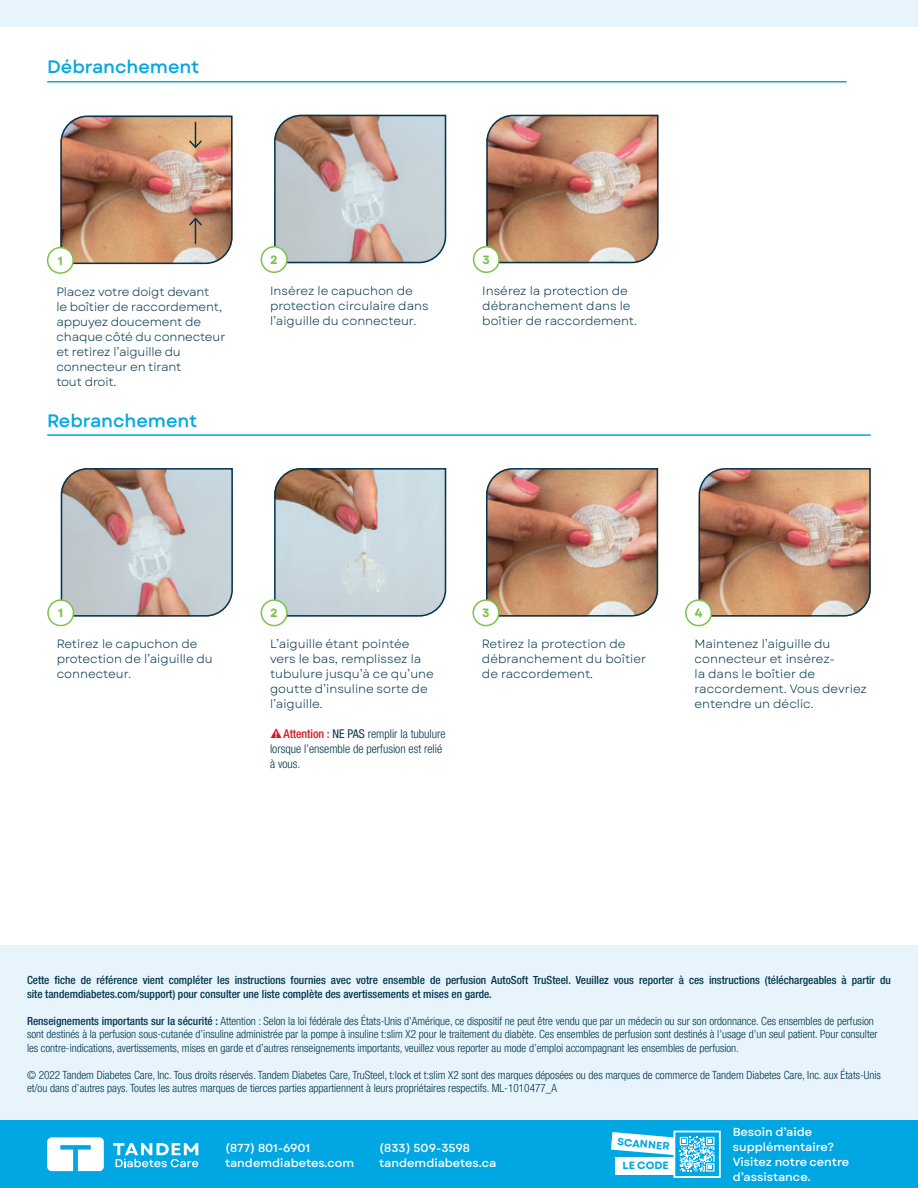
<style>
.page{position:relative;width:918px;height:1188px;background:#fff}
.page>*{position:absolute;margin:0;border:0;box-sizing:border-box;transform-origin:0 0}
.Heading_2{font:500 18px "Garet";color:#00a7e3}
.Body{font:12px/15px "Garet";color:#01354e}
.Note___Warning{font:300 condensed 12px/15px "Helvetica Neue LT Pro";color:#01354e}
.Step_Number{font:700 12px "Garet";color:#7ac24d}
.Body-2{font:500 11.7px/15px "Garet";color:#fff}
.Disclosures{font:300 condensed 11.25px/13.5px "Helvetica Neue LT Pro";color:#01354e}
.Disclosures-2{font:500 condensed 11.25px/13.5px "Helvetica Neue LT Pro";color:#01354e}
.t1{font:700 10.5px "Garet";color:#00a7e3}
.s1{font-family:"Garet";font-weight:700;font-stretch:normal;color:#d7171f}
.s2{font-weight:500;color:#d7171f}
.s3{font-weight:400}
.s4{font-weight:500}
</style>
<div class="page">
<div style="left:0;top:945px;width:918px;height:175px;background:#e8f4fb"></div>
<div style="left:0;top:0;width:918px;height:27px;background:#e8f4fb"></div>
<svg style="left:274px;top:114px;width:173px;height:150px;background:#bcb7b6"></svg>
<img style="left:486px;top:114px;width:173px;height:150px">
<div style="left:261px;top:247px;width:26px;height:25px;background:#fff;border-radius:50%"></div>
<div style="left:261px;top:246px;width:27px;height:27px;border:2px solid #7ac24d;border-radius:50%"></div>
<div style="left:474px;top:247px;width:25px;height:25px;background:#fff;border-radius:50%"></div>
<div style="left:473px;top:246px;width:27px;height:27px;border:2px solid #7ac24d;border-radius:50%"></div>
<hr style="left:47px;top:81px;width:800px;height:2px;background:#00a7e3">
<svg style="left:60px;top:468px;width:173px;height:149px;background:#bbb7b6"></svg>
<svg style="left:274px;top:468px;width:173px;height:149px;background:#bec0c1"></svg>
<img style="left:486px;top:468px;width:173px;height:149px">
<img style="left:698px;top:468px;width:173px;height:149px">
<div style="left:48px;top:600px;width:26px;height:26px;background:#fff;border-radius:50%"></div>
<div style="left:47px;top:599px;width:27px;height:27px;border:2px solid #7ac24d;border-radius:50%"></div>
<div style="left:261px;top:600px;width:26px;height:26px;background:#fff;border-radius:50%"></div>
<div style="left:261px;top:599px;width:27px;height:27px;border:2px solid #7ac24d;border-radius:50%"></div>
<div style="left:473px;top:600px;width:26px;height:26px;background:#fff;border-radius:50%"></div>
<div style="left:472px;top:599px;width:28px;height:27px;border:2px solid #7ac24d;border-radius:50%"></div>
<div style="left:686px;top:600px;width:25px;height:26px;background:#fff;border-radius:50%"></div>
<div style="left:685px;top:599px;width:27px;height:27px;border:2px solid #7ac24d;border-radius:50%"></div>
<hr style="left:47px;top:434px;width:824px;height:2px;background:#00a7e3">
<div style="left:47px;top:247px;width:27px;height:27px;border:2px solid #7ac24d;border-radius:50%"></div>
<img style="left:60px;top:115px;width:173px;height:150px">
<div style="left:0;top:1120px;width:918px;height:68px;background:#00a7e3"></div>
<svg style="left:47px;top:1137px;width:57px;height:34px;background:#d8f1fa"></svg>
<svg style="left:113px;top:1143px;width:85px;height:24px"></svg>
<svg style="left:611px;top:1130px;width:110px;height:48px"></svg>
<p class="Heading_2" style="left:47px;top:56px;width:154px">Débranchement</p>
<p class="Step_Number" style="left:58px;top:253px;width:7px">1</p>
<p class="Body" style="left:56px;top:284px;width:171px">Placez votre doigt devant<br>le boîtier de raccordement, appuyez doucement de chaque côté du connecteur et retirez l’aiguille du connecteur en tirant<br>tout droit.</p>
<p class="Heading_2" style="left:47px;top:409px;width:152px">Rebranchement</p>
<p class="Step_Number" style="left:270px;top:252px;width:9px">2</p>
<p class="Step_Number" style="left:483px;top:252px;width:9px">3</p>
<p class="Body" style="left:270px;top:284px;width:160px">Insérez le capuchon de protection circulaire dans l’aiguille du connecteur.</p>
<p class="Body" style="left:482px;top:284px;width:156px">Insérez la protection de débranchement dans le boîtier de raccordement.</p>
<p class="Step_Number" style="left:58px;top:605px;width:7px">1</p>
<p class="Body" style="left:57px;top:637px;width:158px">Retirez le capuchon de protection de l’aiguille du connecteur.</p>
<p class="Step_Number" style="left:270px;top:605px;width:9px">2</p>
<p class="Step_Number" style="left:482px;top:605px;width:9px">3</p>
<p class="Step_Number" style="left:695px;top:605px;width:9px">4</p>
<p class="Body" style="left:270px;top:637px;width:165px">L’aiguille étant pointée vers le bas, remplissez la tubulure jusqu’à ce qu’une goutte d’insuline sorte de l’aiguille.</p>
<p class="Note___Warning" style="left:270px;top:726px;width:177px"><span class="s1">⚠</span> <span class="s2">Attention :</span> <span class="s3">NE PAS</span> remplir la tubulure lorsque l’ensemble de perfusion est relié à vous.</p>
<p class="Body" style="left:482px;top:637px;width:166px">Retirez la protection de débranchement du boîtier de raccordement.</p>
<p class="Body" style="left:695px;top:637px;width:174px">Maintenez l’aiguille du connecteur et insérez-<br>la dans le boîtier de raccordement. Vous devriez entendre un déclic.</p>
<p class="Disclosures-2" style="left:27px;top:973px;width:866px">Cette fiche de référence vient compléter les instructions fournies avec votre ensemble de perfusion AutoSoft TruSteel. Veuillez vous reporter à ces instructions (téléchargeables à partir du site tandemdiabetes.com/support) pour consulter une liste complète des avertissements et mises en garde.</p>
<p class="Disclosures" style="left:27px;top:1014px;width:852px"><span class="s4">Renseignements importants sur la sécurité :</span> Attention : Selon la loi fédérale des États-Unis d’Amérique, ce dispositif ne peut être vendu que par un médecin ou sur son ordonnance. Ces ensembles de perfusion sont destinés à la perfusion sous-cutanée d’insuline administrée par la pompe à insuline t:slim X2 pour le traitement du diabète. Ces ensembles de perfusion sont destinés à l’usage d’un seul patient. Pour consulter les contre-indications, avertissements, mises en garde et d’autres renseignements importants, veuillez vous reporter au mode d’emploi accompagnant les ensembles de perfusion.</p>
<p class="Disclosures" style="left:27px;top:1068px;width:855px">© 2022 Tandem Diabetes Care, Inc. Tous droits réservés. Tandem Diabetes Care, TruSteel, t:lock et t:slim X2 sont des marques déposées ou des marques de commerce de Tandem Diabetes Care, Inc. aux États-Unis et/ou dans d’autres pays. Toutes les autres marques de tierces parties appartiennent à leurs propriétaires respectifs. ML-1010477_A</p>
<p class="Body-2" style="left:225px;top:1141px;width:87px">(877) 801-6901</p>
<p class="Body-2" style="left:225px;top:1156px;width:131px">tandemdiabetes.com</p>
<p class="Body-2" style="left:379px;top:1141px;width:92px">(833) 509-3598</p>
<p class="Body-2" style="left:379px;top:1156px;width:119px">tandemdiabetes.ca</p>
<p class="t1" style="left:618px;top:1135px;width:54px;rotate:5deg">SCANNER</p>
<p class="t1" style="left:623px;top:1159px;width:48px">LE CODE</p>
<p class="Body-2" style="left:733px;top:1125px;width:118px">Besoin d’aide supplémentaire?<br>Visitez notre centre d’assistance.</p>
</div>
